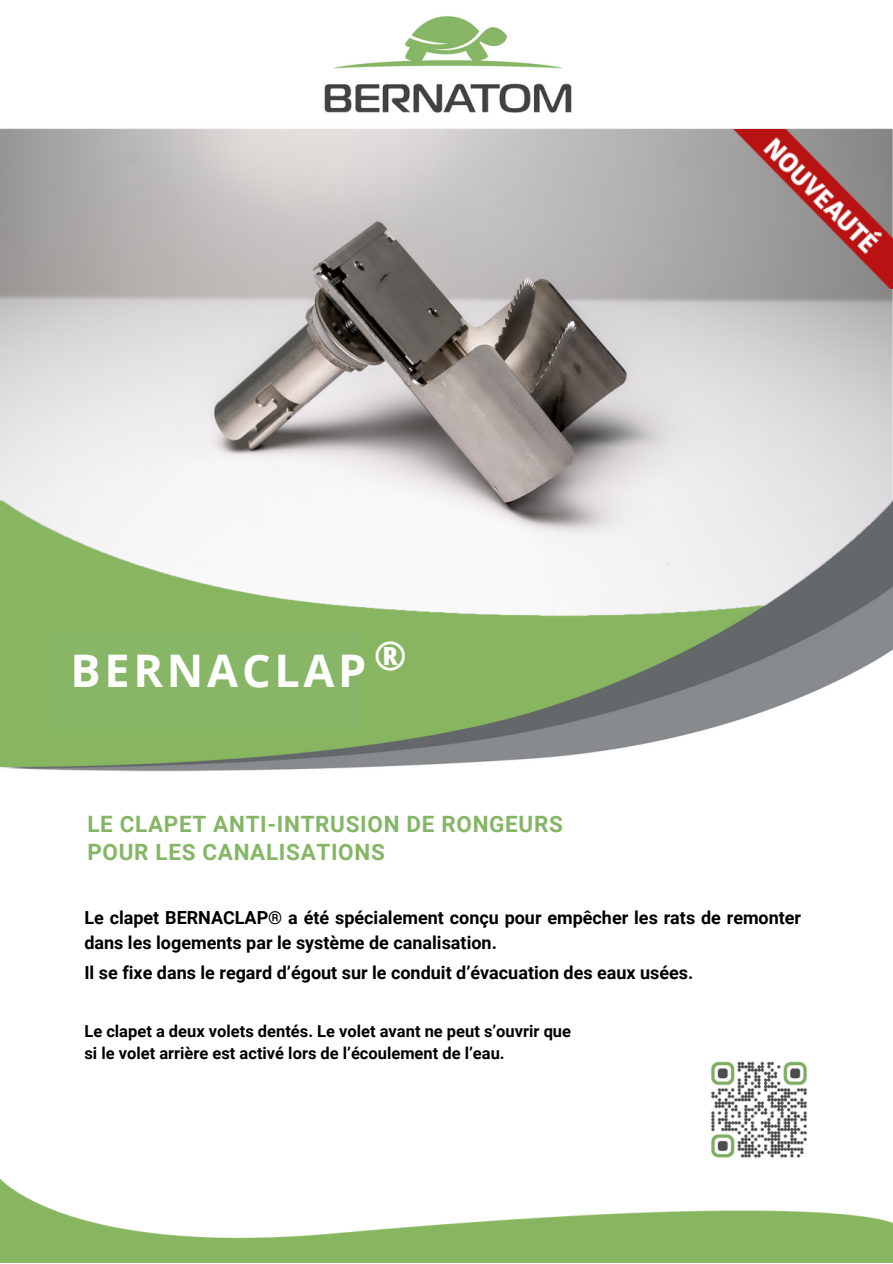
<style>
.page{position:relative;width:893px;height:1264px;background:#fff}
.page>*{position:absolute;margin:0;border:0;box-sizing:border-box;transform-origin:0 0}
.t1{font:700 45px "Open Sans";letter-spacing:.085em;color:#fff}
.t2{font:700 39.75px "Open Sans";color:#fff}
.t3{font:700 22.5px/28px "Roboto";letter-spacing:.03em;color:#85b666}
.t4{font:700 18px/24.8px "Roboto";color:#000}
.t5{font:700 16.5px "Roboto";color:#000}
</style>
<div class="page">
<img style="left:0;top:26px;width:892px;height:623px;border-radius:15px">
<img style="left:0;top:483px;width:892px;height:779px">
<img style="left:703px;top:1056px;width:104px;height:106px">
<img style="left:0;top:15px;width:892px;height:114px">
<img style="left:729px;top:129px;width:163px;height:160px">
<p class="t1" style="left:71px;top:639px;width:297px">BERNACLAP</p>
<p class="t2" style="left:374px;top:627px;width:35px">®</p>
<p class="t3" style="left:87px;top:810px;width:477px">LE CLAPET ANTI-INTRUSION DE RONGEURS<br>POUR LES CANALISATIONS</p>
<p class="t4" style="left:84px;top:905px;width:718px">Le clapet BERNACLAP® a été spécialement conçu pour empêcher les rats de remonter dans les logements par le système de canalisation.</p>
<p class="t4" style="left:84px;top:960px;width:610px">Il se fixe dans le regard d’égout sur le conduit d’évacuation des eaux usées.</p>
<p class="t5" style="left:84px;top:1021px;width:488px">Le clapet a deux volets dentés. Le volet avant ne peut s’ouvrir que</p>
<p class="t5" style="left:84px;top:1043px;width:422px">si le volet arrière est activé lors de l’écoulement de l’eau.</p>
</div>
